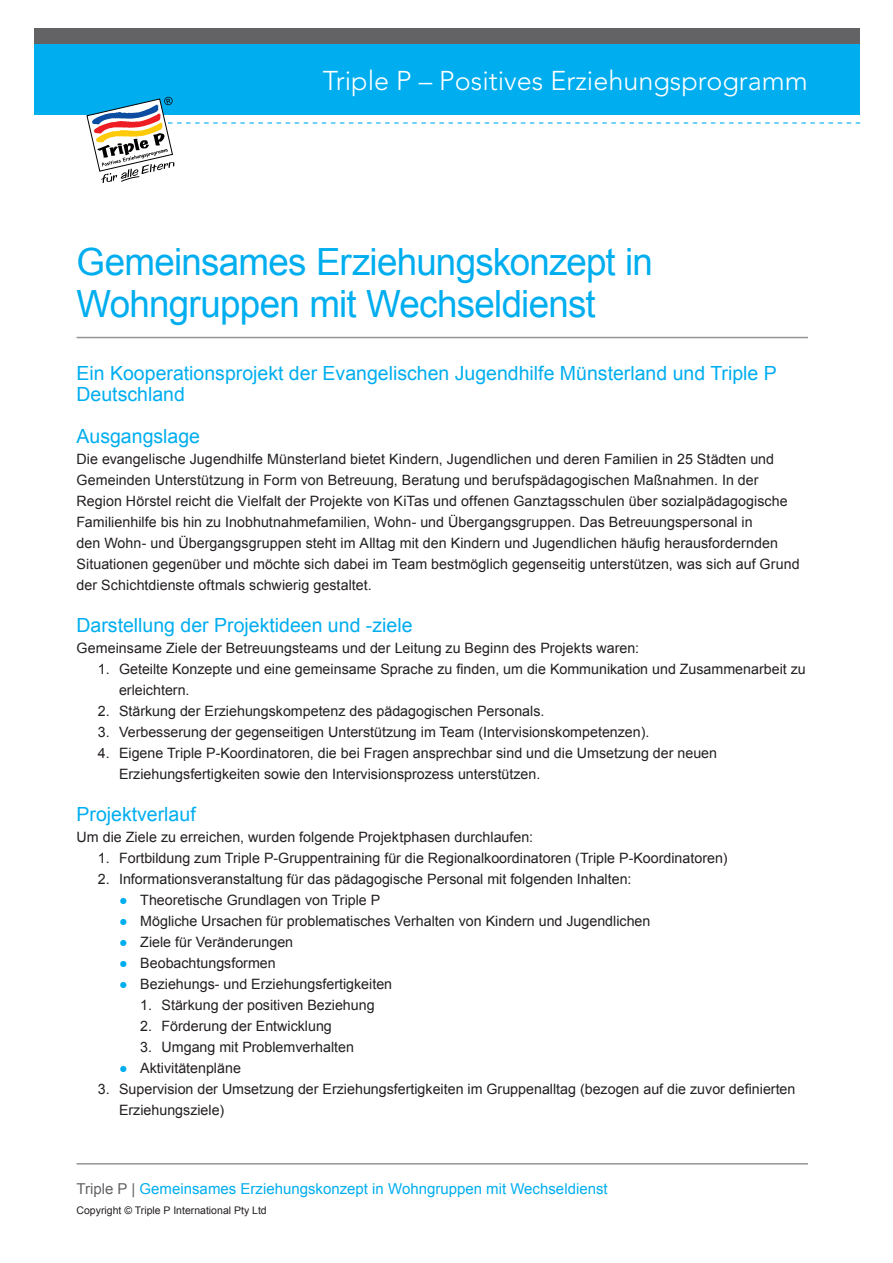
<style>
.page{position:relative;width:893px;height:1263px;background:#fff}
.page>*{position:absolute;margin:0;border:0;box-sizing:border-box;transform-origin:0 0}
.t1{font:37.5px/42px "Arial";letter-spacing:-.02em;color:#00aeef}
.t2{font:300 27px "Avenir LT Pro";color:#fff}
.t3{font:19.5px/21px "Arial";color:#00aeef}
.t4{font:15px "Arial";color:#00aeef}
.t5{font:14.25px/21px "Arial";color:#231f20}
.t6{font:10.5px "Arial";color:#231f20}
.s1{color:#00aeef}
.s2{color:#636366}
</style>
<div class="page">
<div style="left:34px;top:43px;width:825px;height:72px;background:#00aeef"></div>
<div style="left:34px;top:28px;width:825px;height:16px;background:#636366"></div>
<hr style="left:77px;top:1163px;width:731px;height:1px;background:#939598">
<svg style="left:86px;top:96px;width:774px;height:87px"></svg>
<hr style="left:77px;top:337px;width:731px;height:1px;background:#939598">
<h2 class="t2" style="left:323px;top:65px;width:487px">Triple P – Positives Erziehungsprogramm</h2>
<h1 class="t1" style="left:77px;top:241px;width:578px">Gemeinsames Erziehungskonzept in<br>Wohngruppen mit Wechseldienst</h1>
<h3 class="t3" style="left:77px;top:362px;width:702px">Ein Kooperationsprojekt der Evangelischen Jugendhilfe Münsterland und Triple P<br>Deutschland</h3>
<h3 class="t3" style="left:77px;top:425px;width:125px">Ausgangslage</h3>
<p class="t5" style="left:77px;top:448px;width:725px">Die evangelische Jugendhilfe Münsterland bietet Kindern, Jugendlichen und deren Familien in 25 Städten und Gemeinden Unterstützung in Form von Betreuung, Beratung und berufspädagogischen Maßnahmen. In der Region Hörstel reicht die Vielfalt der Projekte von KiTas und offenen Ganztagsschulen über sozialpädagogische Familienhilfe bis hin zu Inobhutnahmefamilien, Wohn- und Übergangsgruppen. Das Betreuungspersonal in<br>den Wohn- und Übergangsgruppen steht im Alltag mit den Kindern und Jugendlichen häufig herausfordernden Situationen gegenüber und möchte sich dabei im Team bestmöglich gegenseitig unterstützen, was sich auf Grund der Schichtdienste oftmals schwierig gestaltet.</p>
<h3 class="t3" style="left:77px;top:614px;width:337px">Darstellung der Projektideen und -ziele</h3>
<p class="t5" style="left:77px;top:637px;width:564px">Gemeinsame Ziele der Betreuungsteams und der Leitung zu Beginn des Projekts waren:</p>
<p class="t5" style="left:119px;top:658px;width:688px;text-indent:-21px">1. Geteilte Konzepte und eine gemeinsame Sprache zu finden, um die Kommunikation und Zusammenarbeit zu erleichtern.</p>
<p class="t5" style="left:98px;top:700px;width:448px">2. Stärkung der Erziehungskompetenz des pädagogischen Personals.</p>
<p class="t5" style="left:98px;top:721px;width:553px">3. Verbesserung der gegenseitigen Unterstützung im Team (Intervisionskompetenzen).</p>
<p class="t5" style="left:119px;top:742px;width:600px;text-indent:-21px">4. Eigene Triple P-Koordinatoren, die bei Fragen ansprechbar sind und die Umsetzung der neuen<br>Erziehungsfertigkeiten sowie den Intervisionsprozess unterstützen.</p>
<h3 class="t3" style="left:77px;top:803px;width:121px">Projektverlauf</h3>
<p class="t5" style="left:77px;top:826px;width:458px">Um die Ziele zu erreichen, wurden folgende Projektphasen durchlaufen:</p>
<p class="t5" style="left:98px;top:847px;width:631px">1. Fortbildung zum Triple P-Gruppentraining für die Regionalkoordinatoren (Triple P-Koordinatoren)</p>
<p class="t5" style="left:98px;top:868px;width:535px">2. Informationsveranstaltung für das pädagogische Personal mit folgenden Inhalten:</p>
<p class="t5" style="left:119px;top:889px;width:263px"><span class="s1">●</span> Theoretische Grundlagen von Triple P</p>
<p class="t5" style="left:119px;top:910px;width:533px"><span class="s1">●</span> Mögliche Ursachen für problematisches Verhalten von Kindern und Jugendlichen</p>
<p class="t5" style="left:119px;top:931px;width:176px"><span class="s1">●</span> Ziele für Veränderungen</p>
<p class="t5" style="left:119px;top:952px;width:158px"><span class="s1">●</span> Beobachtungsformen</p>
<p class="t5" style="left:119px;top:973px;width:275px"><span class="s1">●</span> Beziehungs- und Erziehungsfertigkeiten</p>
<p class="t5" style="left:140px;top:994px;width:236px">1. Stärkung der positiven Beziehung</p>
<p class="t5" style="left:140px;top:1015px;width:193px">2. Förderung der Entwicklung</p>
<p class="t5" style="left:140px;top:1036px;width:215px">3. Umgang mit Problemverhalten</p>
<p class="t5" style="left:119px;top:1057px;width:123px"><span class="s1">●</span> Aktivitätenpläne</p>
<p class="t5" style="left:119px;top:1078px;width:678px;text-indent:-21px">3. Supervision der Umsetzung der Erziehungsfertigkeiten im Gruppenalltag (bezogen auf die zuvor definierten<br>Erziehungsziele)</p>
<p class="t4" style="left:77px;top:1179px;width:533px"><span class="s2">Triple P |</span> Gemeinsames Erziehungskonzept in Wohngruppen mit Wechseldienst</p>
<p class="t6" style="left:77px;top:1203px;width:192px">Copyright © Triple P International Pty Ltd</p>
</div>
